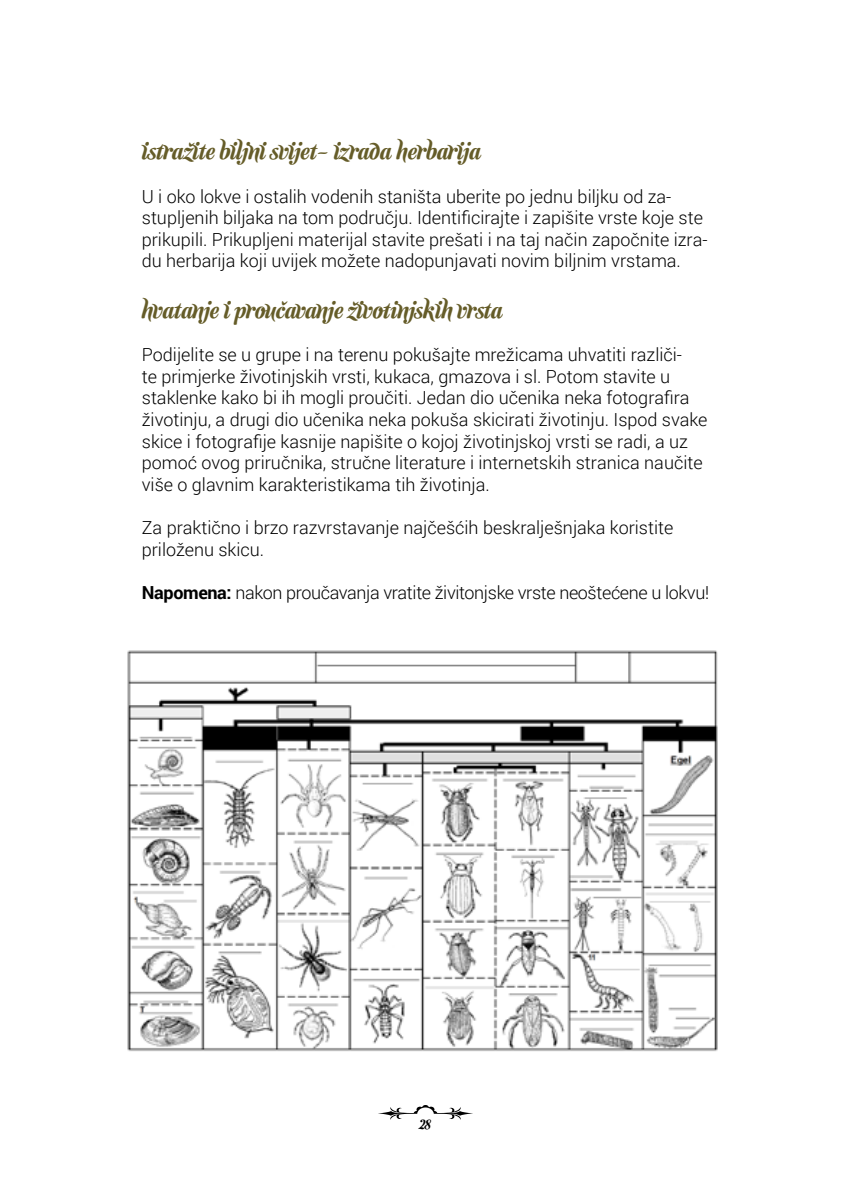
<style>
.page{position:relative;width:851px;height:1191px;background:#fff}
.page>*{position:absolute;margin:0;border:0;box-sizing:border-box;transform-origin:0 0}
.t1{font:24px "Semilla";color:#655c28}
.t2{font:300 18px/21.6px "Roboto";color:#000}
.t3{font:300 18px "Roboto";letter-spacing:-.02em;color:#000}
.t4{font:14px "Semilla";color:#000}
.s1{font-weight:700}
</style>
<div class="page">
<svg style="left:378px;top:1105px;width:95px;height:15px"></svg>
<img style="left:127px;top:650px;width:591px;height:402px">
<h1 class="t1" style="left:142px;top:137px;width:341px">istražite biljni svijet- izrada herbarija</h1>
<p class="t2" style="left:142px;top:185px;width:567px">U i oko lokve i ostalih vodenih staništa uberite po jednu biljku od za&shy;stupljenih biljaka na tom području. Identificirajte i zapišite vrste koje ste prikupili. Prikupljeni materijal stavite prešati i na taj način započnite izra&shy;du herbarija koji uvijek možete nadopunjavati novim biljnim vrstama.</p>
<h1 class="t1" style="left:142px;top:295px;width:362px">hvatanje i proučavanje životinjskih vrsta</h1>
<p class="t2" style="left:142px;top:343px;width:567px">Podijelite se u grupe i na terenu pokušajte mrežicama uhvatiti različi-<br>te primjerke životinjskih vrsti, kukaca, gmazova i sl. Potom stavite u staklenke kako bi ih mogli proučiti. Jedan dio učenika neka fotografira životinju, a drugi dio učenika neka pokuša skicirati životinju. Ispod svake skice i fotografije kasnije napišite o kojoj životinjskoj vrsti se radi, a uz pomoć ovog priručnika, stručne literature i internetskih stranica naučite više o glavnim karakteristikama tih životinja.</p>
<p class="t2" style="left:142px;top:516px;width:533px">Za praktično i brzo razvrstavanje najčešćih beskralješnjaka koristite priloženu skicu.</p>
<p class="t3" style="left:142px;top:580px;width:568px"><span class="s1">Napomena:</span> nakon proučavanja vratite živitonjske vrste neoštećene u lokvu!</p>
<p class="t4" style="left:420px;top:1116px;width:13px">28</p>
</div>
